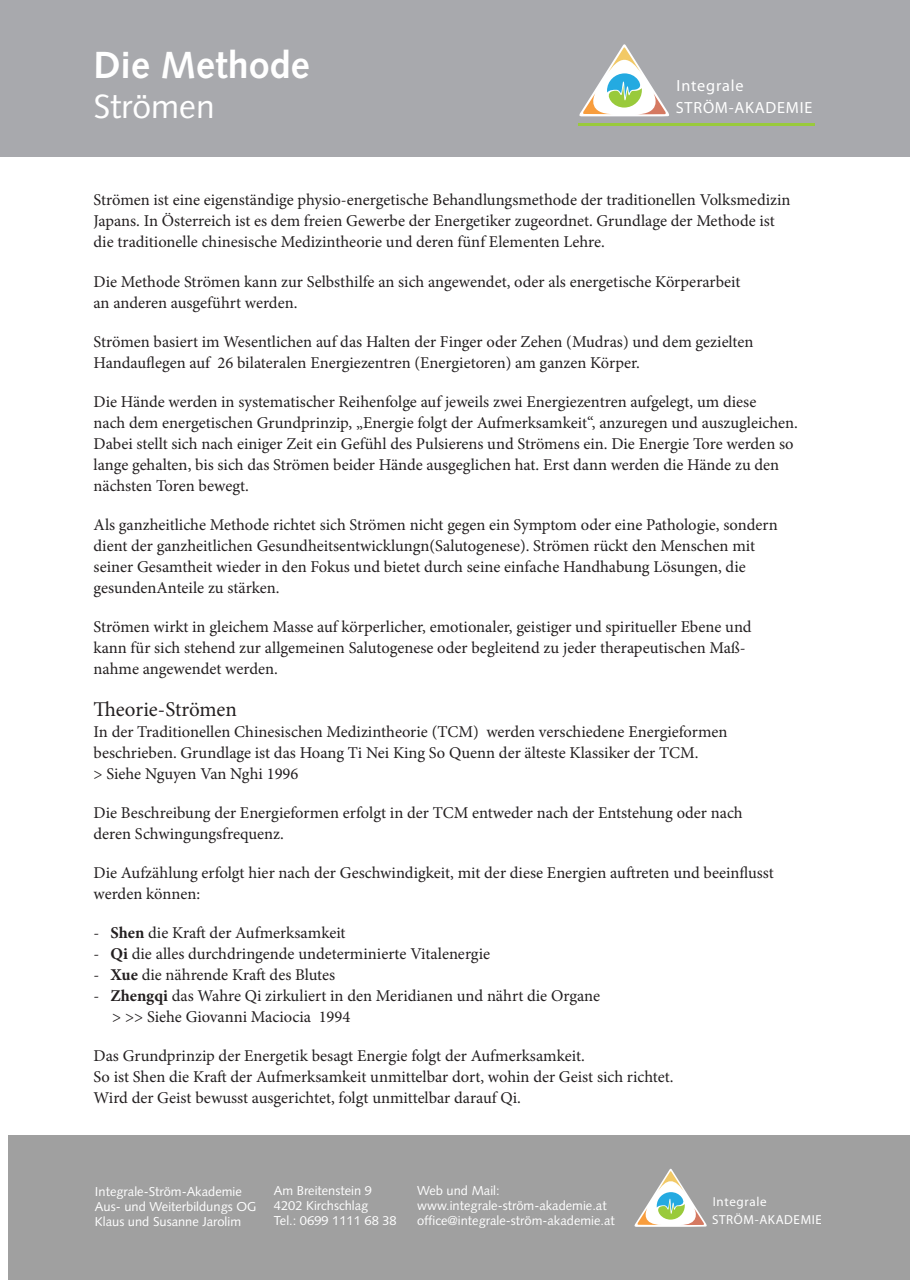
<style>
.page{position:relative;width:910px;height:1280px;background:#fff}
.page>*{position:absolute;margin:0;border:0;box-sizing:border-box;transform-origin:0 0}
.t1{font:700 37.8px "Syntax";color:#fff}
.t2{font:33.6px "Syntax";color:#fff}
.t3{font:21px "Minion Pro";color:#231f20}
.t4{font:16.5px/21px "Minion Pro";color:#231f20}
.t5{font:16.2px "Myriad";letter-spacing:.05em;color:#fff}
.t6{font:13.05px "Myriad";letter-spacing:.05em;color:#fff}
.t7{font:12.9px/15px "Syntax";color:#fff}
.s1{font-weight:700}
</style>
<div class="page">
<div style="left:0;top:0;width:9px;height:157px;background:#a8a9ad"></div>
<div style="left:9px;top:0;width:901px;height:157px;background:#a8a9ad"></div>
<svg style="left:579px;top:44px;width:90px;height:72px"></svg>
<hr style="left:578px;top:123px;width:237px;height:2px;background:#99ca3b">
<div style="left:9px;top:1135px;width:901px;height:145px;background:#a0a0a0"></div>
<svg style="left:634px;top:1168px;width:73px;height:58px"></svg>
<h1 class="t1" style="left:93px;top:43px;width:218px">Die Methode</h1>
<h2 class="t2" style="left:93px;top:86px;width:123px">Strömen</h2>
<p class="t5" style="left:677px;top:78px;width:68px">Integrale</p>
<p class="t5" style="left:676px;top:100px;width:138px">STRÖM-AKADEMIE</p>
<p class="t4" style="left:94px;top:190px;width:698px">Strömen ist eine eigenständige physio-energetische Behandlungsmethode der traditionellen Volksmedizin<br>Japans. In Österreich ist es dem freien Gewerbe der Energetiker zugeordnet. Grundlage der Methode ist die traditionelle chinesische Medizintheorie und deren fünf Elementen Lehre.</p>
<p class="t4" style="left:94px;top:271px;width:648px">Die Methode Strömen kann zur Selbsthilfe an sich angewendet, oder als energetische Körperarbeit an anderen ausgeführt werden.</p>
<p class="t4" style="left:94px;top:331px;width:661px">Strömen basiert im Wesentlichen auf das Halten der Finger oder Zehen (Mudras) und dem gezielten<br>Handauflegen auf 26 bilateralen Energiezentren (Energietoren) am ganzen Körper.</p>
<p class="t4" style="left:94px;top:391px;width:706px">Die Hände werden in systematischer Reihenfolge auf jeweils zwei Energiezentren aufgelegt, um diese<br>nach dem energetischen Grundprinzip, „Energie folgt der Aufmerksamkeit“, anzuregen und auszugleichen.<br>Dabei stellt sich nach einiger Zeit ein Gefühl des Pulsierens und Strömens ein. Die Energie Tore werden so lange gehalten, bis sich das Strömen beider Hände ausgeglichen hat. Erst dann werden die Hände zu den nächsten Toren bewegt.</p>
<p class="t4" style="left:94px;top:514px;width:686px">Als ganzheitliche Methode richtet sich Strömen nicht gegen ein Symptom oder eine Pathologie, sondern dient der ganzheitlichen Gesundheitsentwicklungn(Salutogenese). Strömen rückt den Menschen mit seiner Gesamtheit wieder in den Fokus und bietet durch seine einfache Handhabung Lösungen, die gesundenAnteile zu stärken.</p>
<p class="t4" style="left:94px;top:616px;width:660px">Strömen wirkt in gleichem Masse auf körperlicher, emotionaler, geistiger und spiritueller Ebene und kann für sich stehend zur allgemeinen Salutogenese oder begleitend zu jeder therapeutischen Maß&shy;nahme angewendet werden.</p>
<p class="t3" style="left:94px;top:695px;width:145px">Theorie-Strömen</p>
<p class="t4" style="left:94px;top:721px;width:635px">In der Traditionellen Chinesischen Medizintheorie (TCM) werden verschiedene Energieformen beschrieben. Grundlage ist das Hoang Ti Nei King So Quenn der älteste Klassiker der TCM.<br>&gt; Siehe Nguyen Van Nghi 1996</p>
<p class="t4" style="left:94px;top:802px;width:651px">Die Beschreibung der Energieformen erfolgt in der TCM entweder nach der Entstehung oder nach deren Schwingungsfrequenz.</p>
<p class="t4" style="left:94px;top:862px;width:682px">Die Aufzählung erfolgt hier nach der Geschwindigkeit, mit der diese Energien auftreten und beeinflusst werden können:</p>
<p class="t4" style="left:94px;top:922px;width:254px">- <span class="s1">Shen</span> die Kraft der Aufmerksamkeit</p>
<p class="t4" style="left:94px;top:943px;width:398px">- <span class="s1">Qi</span> die alles durchdringende undeterminierte Vitalenergie</p>
<p class="t4" style="left:94px;top:964px;width:243px">- <span class="s1">Xue</span> die nährende Kraft des Blutes</p>
<p class="t4" style="left:112px;top:985px;width:489px;text-indent:-19px">- <span class="s1">Zhengqi</span> das Wahre Qi zirkuliert in den Meridianen und nährt die Organe &gt; &gt;&gt; Siehe Giovanni Maciocia 1994</p>
<p class="t4" style="left:94px;top:1045px;width:582px">Das Grundprinzip der Energetik besagt Energie folgt der Aufmerksamkeit.<br>So ist Shen die Kraft der Aufmerksamkeit unmittelbar dort, wohin der Geist sich richtet.<br>Wird der Geist bewusst ausgerichtet, folgt unmittelbar darauf Qi.</p>
<p class="t7" style="left:95px;top:1184px;width:163px">Integrale-Ström-Akademie<br>Aus- und Weiterbildungs OG<br>Klaus und Susanne Jarolim</p>
<p class="t7" style="left:274px;top:1183px;width:124px">Am Breitenstein 9<br>4202 Kirchschlag<br>Tel.: 0699 1111 68 38</p>
<p class="t7" style="left:417px;top:1183px;width:199px">Web und Mail: www.integrale-ström-akademie.at office@integrale-ström-akademie.at</p>
<p class="t6" style="left:713px;top:1195px;width:55px">Integrale</p>
<p class="t6" style="left:712px;top:1213px;width:111px">STRÖM-AKADEMIE</p>
</div>
